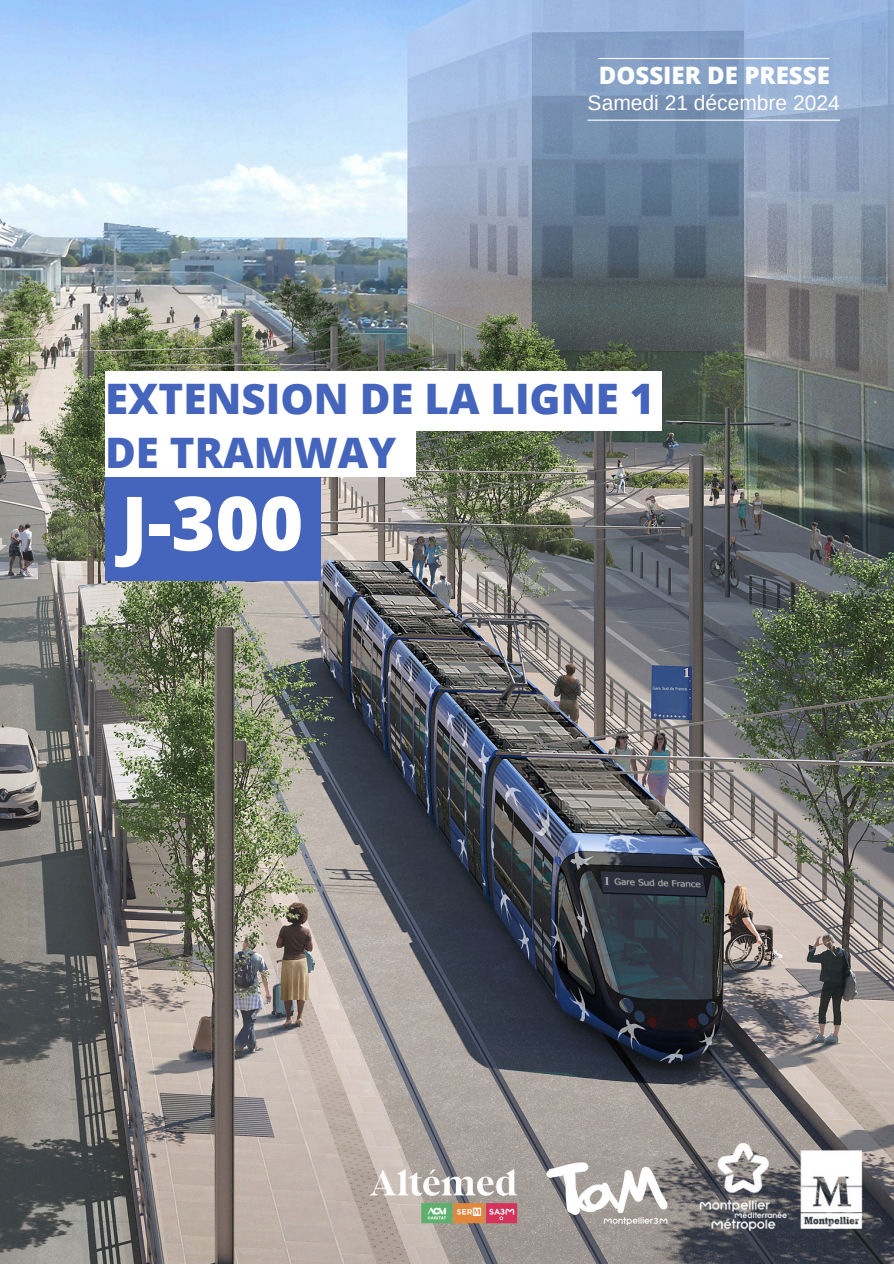
<style>
.page{position:relative;width:894px;height:1264px;background:#fff}
.page>*{position:absolute;margin:0;border:0;box-sizing:border-box;transform-origin:0 0}
.t1{font:800 75px "Open Sans";color:#fff}
.t2{font:800 42px/54px "Open Sans";color:#4465bb}
.t3{font:800 24px "Open Sans";color:#fff}
.t4{font:21px "Arimo";color:#fff}
</style>
<div class="page">
<img style="left:0;top:0;width:893px;height:1263px">
<hr style="left:598px;top:58px;width:231px;height:1px;background:#fff">
<hr style="left:587px;top:120px;width:252px;height:1px;background:#fff">
<div style="left:105px;top:371px;width:556px;height:60px;background:#fff"></div>
<div style="left:105px;top:471px;width:215px;height:110px;background:#4465bb"></div>
<div style="left:105px;top:424px;width:310px;height:53px;background:#fff"></div>
<img style="left:683px;top:1127px;width:199px;height:124px">
<img style="left:357px;top:1137px;width:179px;height:118px">
<img style="left:529px;top:1137px;width:160px;height:109px">
<p class="t3" style="left:598px;top:59px;width:232px">DOSSIER DE PRESSE</p>
<p class="t4" style="left:587px;top:91px;width:254px">Samedi 21 décembre 2024</p>
<p class="t2" style="left:105px;top:370px;width:550px">EXTENSION DE LA LIGNE 1<br>DE TRAMWAY</p>
<h3 class="t1" style="left:121px;top:470px;width:183px">J-300</h3>
</div>
